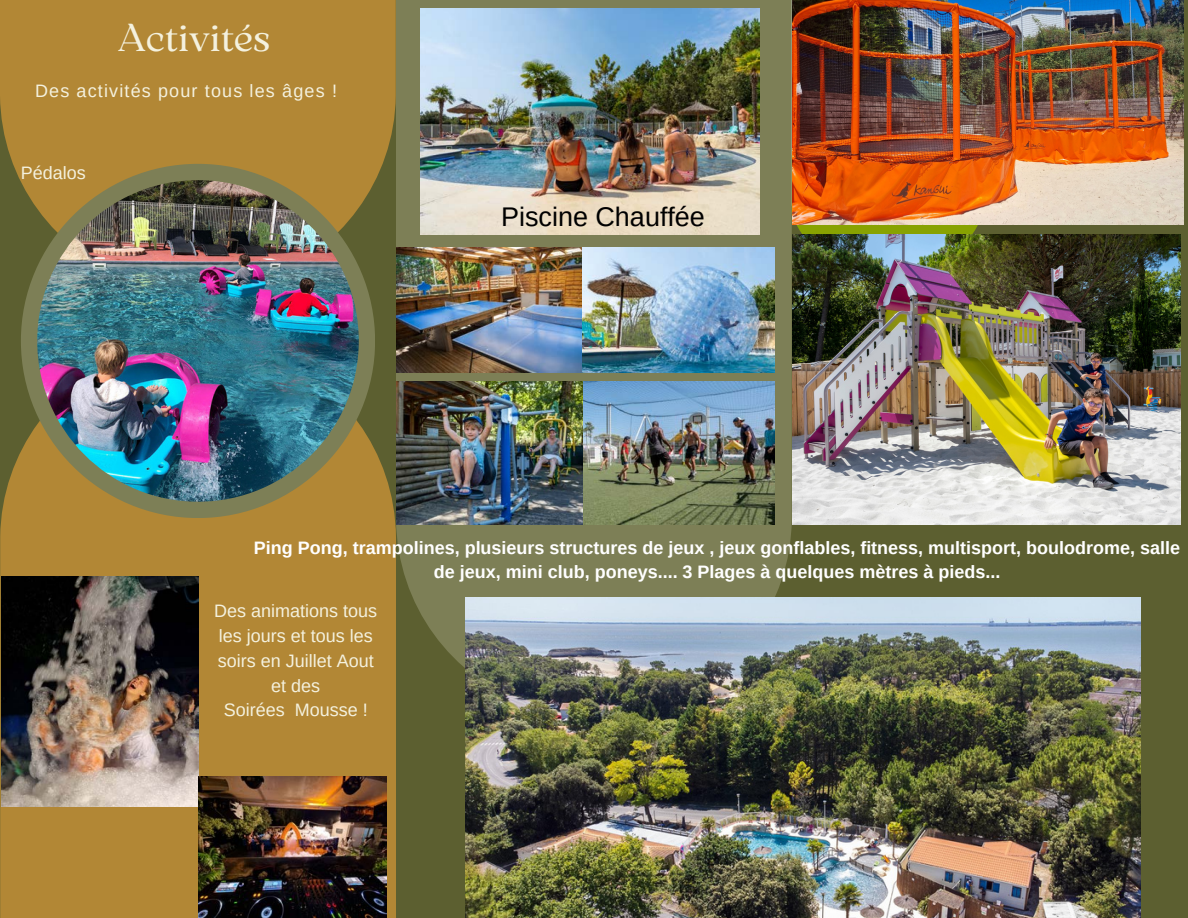
<style>
.page{position:relative;width:1188px;height:918px;background:#5c5f30}
.page>*{position:absolute;margin:0;border:0;box-sizing:border-box;transform-origin:0 0}
.t1{font:39px "Arsenica Antiqua";color:#f4f1de}
.t2{font:27px "Arimo";color:#000}
.t3{font:700 18px/24.8px "Arimo";color:#fff;text-align:center}
.t4{font:18px/24.8px "Arimo";color:#f4f1de;text-align:center}
.t5{font:18px "Arimo";letter-spacing:.065em;color:#f4f1de}
</style>
<div class="page">
<svg style="left:0;top:354px;width:396px;height:564px;background:#ab8434"></svg>
<div style="left:797px;top:225px;width:181px;height:9px;background:#88a201"></div>
<svg style="left:396px;top:0;width:396px;height:668px;background:#7b7d55"></svg>
<div style="left:0;top:0;width:396px;height:291px;background:#b28735"></div>
<div style="left:21px;top:164px;width:354px;height:354px;background:#7d7f56;border-radius:50%"></div>
<img style="left:37px;top:180px;width:322px;height:322px;border-radius:50%">
<img style="left:465px;top:598px;width:675px;height:320px">
<img style="left:792px;top:234px;width:388px;height:291px">
<img style="left:792px;top:0;width:392px;height:225px">
<img style="left:396px;top:382px;width:378px;height:143px">
<img style="left:396px;top:247px;width:378px;height:125px">
<img style="left:421px;top:8px;width:338px;height:227px">
<img style="left:2px;top:576px;width:196px;height:231px">
<img style="left:198px;top:777px;width:189px;height:141px">
<p class="t1" style="left:118px;top:23px;width:153px">Activités</p>
<p class="t5" style="left:35px;top:81px;width:303px">Des activités pour tous les âges !</p>
<p class="t4" style="left:21px;top:160px;width:67px">Pédalos</p>
<p class="t2" style="left:501px;top:202px;width:205px">Piscine Chauffée</p>
<p class="t3" style="left:254px;top:535px;width:928px">Ping Pong, trampolines, plusieurs structures de jeux , jeux gonflables, fitness, multisport, boulodrome, salle de jeux, mini club, poneys.... 3 Plages à quelques mètres à pieds...</p>
<p class="t4" style="left:214px;top:599px;width:164px">Des animations tous les jours et tous les soirs en Juillet Aout et des</p>
<p class="t4" style="left:224px;top:698px;width:145px">Soirées Mousse !</p>
</div>
